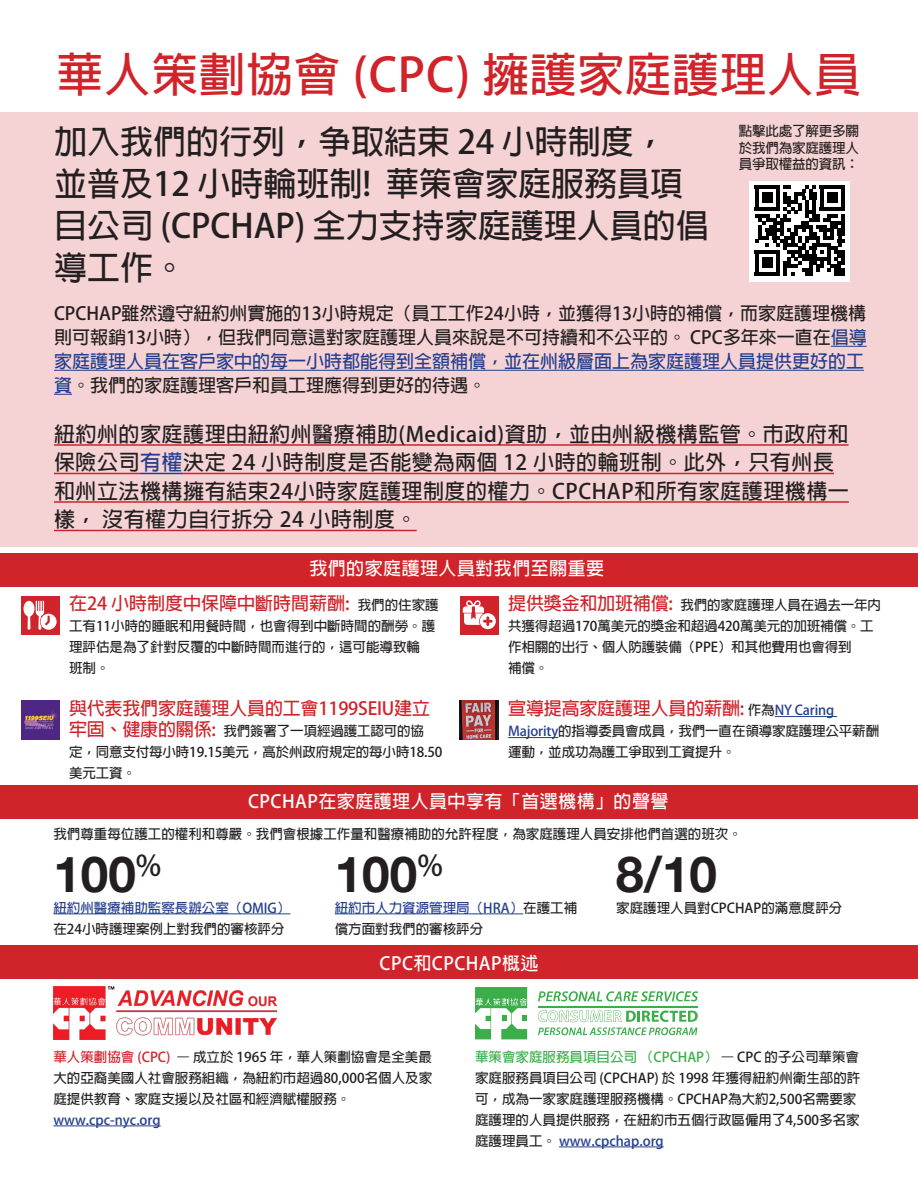
<style>
.page{position:relative;width:918px;height:1188px;background:#fff}
.page>*{position:absolute;margin:0;border:0;box-sizing:border-box;transform-origin:0 0}
.body_text{font:700 49.5px "Helvetica Neue";color:#231f20}
.all_caps_title{font:700 46.5px "Adobe Fan Heiti Std";letter-spacing:.02em;color:#d1232a}
.all_caps_title-2{font:700 33px/42px "Adobe Fan Heiti Std";color:#231f20}
.all_caps_title-3{font:700 21px/28.5px "Adobe Fan Heiti Std";letter-spacing:.025em;color:#231f20}
.body_text-2{font:700 18px/24px "Adobe Fan Heiti Std";color:#231f20}
.body_text-3{font:700 18px "Adobe Fan Heiti Std";letter-spacing:-.01em;color:#d1232a}
.all_caps_title-4{font:700 18px "Adobe Fan Heiti Std";letter-spacing:.025em;color:#fff}
.body_text-4{font:700 13.5px/21px "Adobe Fan Heiti Std";color:#231f20}
.body_text-5{font:700 13.5px/21px "Adobe Fan Heiti Std";color:#253f8e}
.s1{color:#253f8e}
.s2{font-size:13.5px;color:#231f20}
.s3{font-size:18px;color:#d1232a}
.s4{font-size:13.5px;color:#253f8e}
.s5{color:#231f20}
.s6{color:#d1232a}
.s7{color:#3bae49}
</style>
<div class="page">
<div style="left:0;top:946px;width:918px;height:33px;background:#d1232a"></div>
<div style="left:0;top:785px;width:918px;height:33px;background:#d1232a"></div>
<div style="left:0;top:112px;width:918px;height:434px;background:#f5d3d5"></div>
<hr style="left:831px;top:346px;width:36px;height:1px;background:#253f8e">
<hr style="left:54px;top:370px;width:810px;height:1px;background:#253f8e">
<svg style="left:54px;top:394px;width:18px;height:1px"></svg>
<hr style="left:54px;top:444px;width:795px;height:2px;background:#d1232a">
<hr style="left:54px;top:473px;width:86px;height:1px;background:#d1232a">
<hr style="left:140px;top:473px;width:43px;height:1px;background:#253f8e">
<hr style="left:183px;top:473px;width:651px;height:1px;background:#d1232a">
<hr style="left:54px;top:501px;width:795px;height:2px;background:#d1232a">
<hr style="left:54px;top:530px;width:363px;height:1px;background:#d1232a">
<hr style="left:53px;top:1126px;width:108px;height:1px;background:#253f8e">
<hr style="left:559px;top:1147px;width:105px;height:1px;background:#253f8e">
<img style="left:53px;top:987px;width:223px;height:53px">
<hr style="left:538px;top:1006px;width:160px;height:1px;background:#3bae49">
<svg style="left:475px;top:987px;width:52px;height:52px"></svg>
<svg style="left:538px;top:991px;width:160px;height:11px"></svg>
<svg style="left:538px;top:1010px;width:160px;height:25px"></svg>
<hr style="left:335px;top:914px;width:188px;height:1px;background:#253f8e">
<hr style="left:53px;top:914px;width:237px;height:1px;background:#253f8e">
<hr style="left:775px;top:716px;width:62px;height:1px;background:#253f8e">
<hr style="left:508px;top:737px;width:50px;height:1px;background:#253f8e">
<img style="left:21px;top:701px;width:39px;height:38px">
<div style="left:21px;top:596px;width:39px;height:38px;background:#d1232a"></div>
<svg style="left:24px;top:601px;width:33px;height:29px"></svg>
<img style="left:460px;top:701px;width:38px;height:38px">
<div style="left:460px;top:596px;width:38px;height:38px;background:#d1232a"></div>
<svg style="left:463px;top:600px;width:33px;height:29px"></svg>
<div style="left:0;top:553px;width:918px;height:34px;background:#d1232a"></div>
<div style="left:749px;top:181px;width:101px;height:101px;background:#fff"></div>
<svg style="left:755px;top:185px;width:90px;height:90px"></svg>
<hr style="left:755px;top:272px;width:25px;height:3px;background:#000">
<div style="left:762px;top:257px;width:11px;height:11px;background:#000"></div>
<p class="all_caps_title" style="left:57px;top:47px;width:806px">華人策劃協會 (CPC) 擁護家庭護理人員</p>
<p class="all_caps_title-2" style="left:54px;top:121px;width:614px">加入我們的行列，争取結束 24 小時制度，</p>
<p class="all_caps_title-2" style="left:54px;top:163px;width:656px">並普及12 小時輪班制! 華策會家庭服務員項目公司 (CPCHAP) 全力支持家庭護理人員的倡導工作。</p>
<p class="body_text-4" style="left:739px;top:124px;width:122px;line-height:16.5px;text-align:justify">點擊此處了解更多關於我們為家庭護理人員爭取權益的資訊：</p>
<p class="body_text-2" style="left:54px;top:302px;width:814px">CPCHAP雖然遵守紐約州實施的13小時規定（員工工作24小時，並獲得13小時的補償，而家庭護理機構則可報銷13小時），但我們同意這對家庭護理人員來說是不可持續和不公平的。 CPC多年來一直在<span class="s1">倡導家庭護理人員在客戶家中的每一小時都能得到全額補償，並在州級層面上為家庭護理人員提供更好的工資</span>。我們的家庭護理客戶和員工理應得到更好的待遇。</p>
<p class="all_caps_title-3" style="left:54px;top:421px;width:796px">紐約州的家庭護理由紐約州醫療補助(Medicaid)資助，並由州級機構監管。市政府和保險公司<span class="s1">有權</span>決定 24 小時制度是否能變為兩個 12 小時的輪班制。此外，只有州長和州立法機構擁有結束24小時家庭護理制度的權力。CPCHAP和所有家庭護理機構一樣， 沒有權力自行拆分 24 小時制度。</p>
<p class="all_caps_title-4" style="left:309px;top:558px;width:296px">我們的家庭護理人員對我們至關重要</p>
<p class="body_text-3" style="left:69px;top:593px;width:371px">在24 小時制度中保障中斷時間薪酬: <span class="s2">我們的住家護</span></p>
<p class="body_text-4" style="left:69px;top:616px;width:368px">工有11小時的睡眠和用餐時間，也會得到中斷時間的酬勞。護理評估是為了針對反覆的中斷時間而進行的，這可能導致輪班制。</p>
<p class="body_text-3" style="left:69px;top:698px;width:363px">與代表我們家庭護理人員的工會1199SEIU建立</p>
<p class="body_text-4" style="left:69px;top:721px;width:375px"><span class="s3">牢固、健康的關係:</span> 我們簽署了一項經過護工認可的協<br>定，同意支付每小時19.15美元，高於州政府規定的每小時18.50美元工資。</p>
<p class="body_text-4" style="left:508px;top:595px;width:374px"><span class="s3">提供獎金和加班補償:</span> 我們的家庭護理人員在過去一年內共獲得超過170萬美元的獎金和超過420萬美元的加班補償。工作相關的出行、個人防護裝備（PPE）和其他費用也會得到<br>補償。</p>
<p class="body_text-3" style="left:508px;top:698px;width:328px">宣導提高家庭護理人員的薪酬: <span class="s2">作為</span><span class="s4">NY Caring</span></p>
<p class="body_text-4" style="left:508px;top:721px;width:372px"><span class="s1">Majority</span>的指導委員會成員，我們一直在領導家庭護理公平薪酬運動，並成功為護工爭取到工資提升。</p>
<p class="all_caps_title-4" style="left:248px;top:791px;width:422px">CPCHAP在家庭護理人員中享有「首選機構」的聲譽</p>
<p class="body_text-4" style="left:53px;top:824px;width:690px">我們尊重每位護工的權利和尊嚴。我們會根據工作量和醫療補助的允許程度，為家庭護理人員安排他們首選的班次。</p>
<p class="body_text" style="left:53px;top:836px;width:110px">100<sup>%</sup></p>
<p class="body_text-5" style="left:53px;top:897px;width:239px">紐約州醫療補助監察長辦公室（OMIG）<span class="s5">在24小時護理案例上對我們的審核評分</span></p>
<p class="body_text" style="left:335px;top:836px;width:110px">100<sup>%</sup></p>
<p class="body_text-5" style="left:335px;top:897px;width:244px">紐約市人力資源管理局（HRA）<span class="s5">在護工補償方面對我們的審核評分</span></p>
<p class="all_caps_title-4" style="left:380px;top:953px;width:161px">CPC和CPCHAP概述</p>
<p class="body_text" style="left:616px;top:836px;width:102px">8/10</p>
<p class="body_text-4" style="left:616px;top:897px;width:228px">家庭護理人員對CPCHAP的滿意度評分</p>
<p class="body_text-4" style="left:53px;top:1046px;width:380px"><span class="s6">華人策劃協會 (CPC)</span> – 成立於 1965 年，華人策劃協會是全美最大的亞裔美國人社會服務組織，為紐約市超過80,000名個人及家庭提供教育、家庭支援以及社區和經濟賦權服務。<span class="s1">www.cpc-nyc.org</span></p>
<p class="body_text-4" style="left:475px;top:1046px;width:387px"><span class="s7">華策會家庭服務員項目公司 （CPCHAP）</span> – CPC 的子公司華策會家庭服務員項目公司 (CPCHAP) 於 1998 年獲得紐約州衛生部的許可，成為一家家庭護理服務機構。CPCHAP為大約2,500名需要家庭護理的人員提供服務，在紐約市五個行政區僱用了4,500多名家庭護理員工。 <span class="s1">www.cpchap.org</span></p>
</div>
